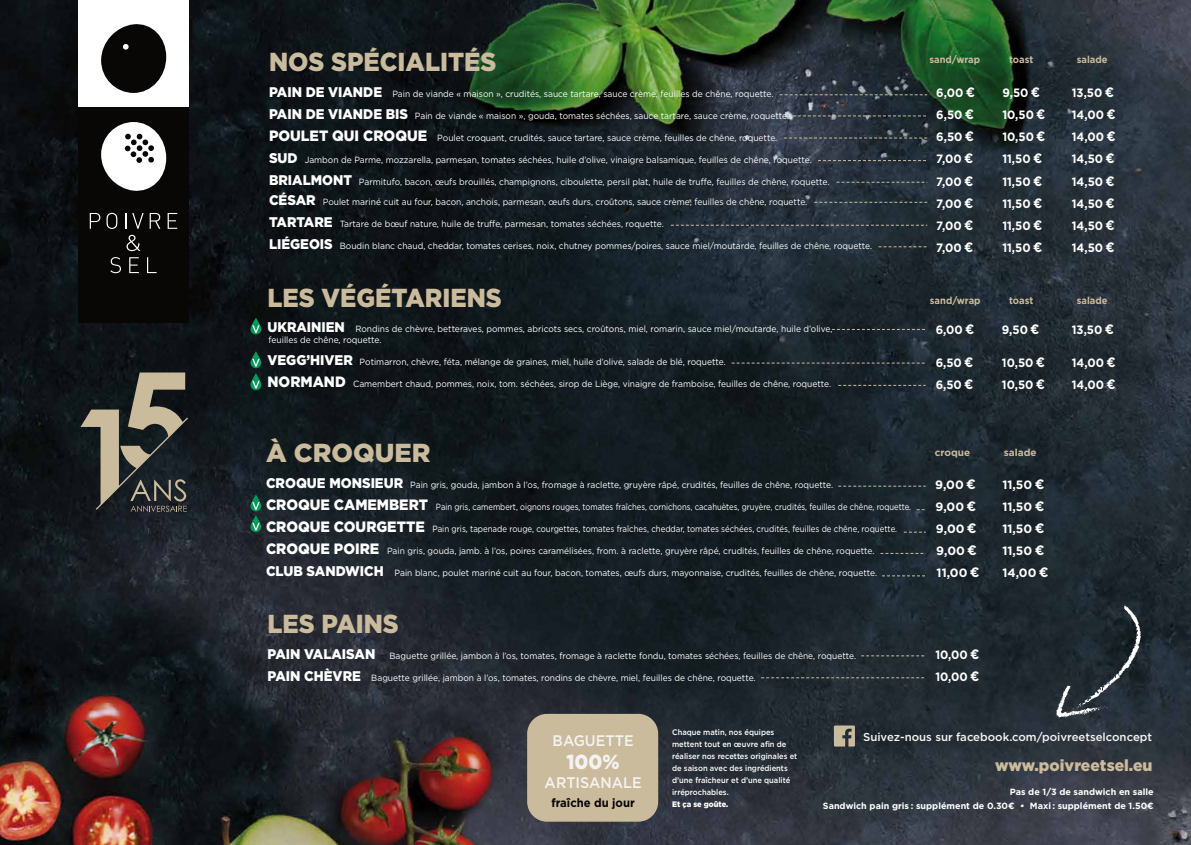
<style>
.page{position:relative;width:1191px;height:845px;background:#fff}
.page>*{position:absolute;margin:0;border:0;box-sizing:border-box;transform-origin:0 0}
.t1{font:900 26px "Gotham";color:#cbbb9d;scale:.94 1}
.t2{font:900 26px "Gotham";color:#cbbb9d}
.t3{font:900 20.4px "Gotham";color:#f5f3f1;scale:.94 1}
.t4{font:900 16px "Gotham";color:#cbbb9d}
.t5{font:500 15.3px "Gotham";color:#f5f3f1;scale:.94 1}
.t6{font:700 12.1px/22px "Gotham";color:#fff;scale:.94 1}
.t7{font:700 12.1px/22px "Gotham";color:#fff}
.t8{font:700 12px "Gotham";color:#090606;scale:.94 1}
.t9{font:500 11.4px "Gotham";color:#f7f5f4}
.t10{font:700 10px "Gotham";color:#cbbb9d;scale:.94 1}
.t11{font:700 10px "Gotham";color:#cbbb9d}
.t12{font:9px/11px "Gotham";color:#fff;scale:.94 1}
.t13{font:9px "Gotham";color:#fff;scale:.85 1}
.t14{font:9px "Gotham";color:#fff;scale:.88 1}
.t15{font:700 9px/14px "Gotham";color:#fff;text-align:right}
.t16{font:500 8px/12px "Gotham";color:#fff;scale:.94 1}
.t17{font:900 8px "Gotham";color:#fff;scale:.94 1}
.s1{font-weight:900;font-size:14px}
.s2{font-weight:900;font-size:15px}
.s3{font-size:13.6px}
</style>
<div class="page">
<img style="left:0;top:0;width:1191px;height:844px">
<svg style="left:81px;top:372px;width:107px;height:139px;background:#4f4e48"></svg>
<div style="left:527px;top:713px;width:131px;height:108px;background:#cbbb9d;border-radius:20px"></div>
<div style="left:79px;top:0;width:110px;height:108px;background:#fff"></div>
<div style="left:79px;top:108px;width:110px;height:214px;background:#090606"></div>
<svg style="left:101px;top:24px;width:65px;height:69px"></svg>
<svg style="left:101px;top:122px;width:65px;height:69px"></svg>
<svg style="left:90px;top:213px;width:10px;height:16px"></svg>
<svg style="left:106px;top:213px;width:11px;height:16px"></svg>
<svg style="left:125px;top:213px;width:1px;height:16px"></svg>
<svg style="left:132px;top:213px;width:12px;height:16px"></svg>
<svg style="left:150px;top:213px;width:10px;height:16px"></svg>
<svg style="left:168px;top:213px;width:9px;height:16px"></svg>
<svg style="left:110px;top:257px;width:11px;height:16px"></svg>
<svg style="left:129px;top:257px;width:10px;height:16px"></svg>
<svg style="left:147px;top:257px;width:10px;height:16px"></svg>
<svg style="left:126px;top:235px;width:14px;height:16px"></svg>
<svg style="left:779px;top:94px;width:148px;height:1px"></svg>
<svg style="left:793px;top:115px;width:134px;height:1px"></svg>
<svg style="left:784px;top:138px;width:143px;height:1px"></svg>
<svg style="left:818px;top:160px;width:109px;height:1px"></svg>
<svg style="left:836px;top:182px;width:91px;height:1px"></svg>
<svg style="left:814px;top:202px;width:113px;height:1px"></svg>
<svg style="left:671px;top:225px;width:256px;height:1px"></svg>
<svg style="left:878px;top:246px;width:49px;height:1px"></svg>
<svg style="left:834px;top:725px;width:21px;height:21px"></svg>
<svg style="left:1056px;top:604px;width:85px;height:114px;background:#2e373e"></svg>
<svg style="left:832px;top:329px;width:93px;height:1px"></svg>
<svg style="left:731px;top:362px;width:194px;height:1px"></svg>
<svg style="left:838px;top:385px;width:87px;height:1px"></svg>
<svg style="left:861px;top:655px;width:64px;height:1px"></svg>
<svg style="left:761px;top:677px;width:164px;height:1px"></svg>
<svg style="left:838px;top:485px;width:87px;height:1px"></svg>
<svg style="left:904px;top:531px;width:21px;height:1px"></svg>
<svg style="left:880px;top:553px;width:45px;height:1px"></svg>
<svg style="left:882px;top:575px;width:43px;height:1px"></svg>
<svg style="left:250px;top:317px;width:11px;height:17px"></svg>
<svg style="left:252px;top:325px;width:8px;height:8px"></svg>
<svg style="left:250px;top:351px;width:11px;height:17px"></svg>
<svg style="left:252px;top:359px;width:8px;height:7px"></svg>
<svg style="left:250px;top:373px;width:11px;height:17px"></svg>
<svg style="left:252px;top:381px;width:8px;height:7px"></svg>
<svg style="left:250px;top:515px;width:11px;height:17px"></svg>
<svg style="left:252px;top:522px;width:8px;height:8px"></svg>
<svg style="left:250px;top:494px;width:11px;height:17px"></svg>
<svg style="left:252px;top:502px;width:8px;height:7px"></svg>
<h1 class="t1" style="left:269px;top:44px;width:243px">NOS SPÉCIALITÉS</h1>
<p class="t12" style="left:269px;top:88px;width:538px"><span class="s1">PAIN DE VIANDE</span> Pain de viande « maison », crudités, sauce tartare, sauce crème, feuilles de chêne, roquette.</p>
<p class="t12" style="left:269px;top:110px;width:555px"><span class="s1">PAIN DE VIANDE BIS</span> Pain de viande « maison », gouda, tomates séchées, sauce tartare, sauce crème, roquette.</p>
<p class="t12" style="left:269px;top:132px;width:542px"><span class="s2">POULET QUI CROQUE</span> Poulet croquant, crudités, sauce tartare, sauce crème, feuilles de chêne, roquette.</p>
<p class="t12" style="left:269px;top:154px;width:579px"><span class="s1">SUD</span> Jambon de Parme, mozzarella, parmesan, tomates séchées, huile d’olive, vinaigre balsamique, feuilles de chêne, roquette.</p>
<p class="t12" style="left:269px;top:176px;width:597px"><span class="s1">BRIALMONT</span> Parmitufo, bacon, œufs brouillés, champignons, ciboulette, persil plat, huile de truffe, feuilles de chêne, roquette.</p>
<p class="t12" style="left:269px;top:196px;width:574px"><span class="s1">CÉSAR</span> Poulet mariné cuit au four, bacon, anchois, parmesan, œufs durs, croûtons, sauce crème, feuilles de chêne, roquette.</p>
<p class="t12" style="left:269px;top:218px;width:421px"><span class="s1">TARTARE</span> Tartare de bœuf nature, huile de truffe, parmesan, tomates séchées, roquette.</p>
<p class="t12" style="left:269px;top:240px;width:643px"><span class="s1">LIÉGEOIS</span> Boudin blanc chaud, cheddar, tomates cerises, noix, chutney pommes/poires, sauce miel/moutarde, feuilles de chêne, roquette.</p>
<h1 class="t1" style="left:267px;top:279px;width:251px">LES VÉGÉTARIENS</h1>
<p class="t12" style="left:267px;top:323px;width:602px"><span class="s1">UKRAINIEN</span> Rondins de chèvre, betteraves, pommes, abricots secs, croûtons, miel, romarin, sauce miel/moutarde, huile d’olive, feuilles de chêne, roquette.</p>
<p class="t12" style="left:267px;top:356px;width:489px"><span class="s1">VEGG’HIVER</span> Potimarron, chèvre, féta, mélange de graines, miel, huile d’olive, salade de blé, roquette.</p>
<p class="t12" style="left:267px;top:378px;width:601px"><span class="s2">NORMAND</span> Camembert chaud, pommes, noix, tom. séchées, sirop de Liège, vinaigre de framboise, feuilles de chêne, roquette.</p>
<h1 class="t2" style="left:266px;top:435px;width:166px">À CROQUER</h1>
<p class="t12" style="left:266px;top:479px;width:605px"><span class="s1">CROQUE MONSIEUR</span> Pain gris, gouda, jambon à l’os, fromage à raclette, gruyère râpé, crudités, feuilles de chêne, roquette.</p>
<p class="t13" style="left:266px;top:501px;width:760px"><span class="s2">CROQUE CAMEMBERT</span> Pain gris, camembert, oignons rouges, tomates fraîches, cornichons, cacahuètes, gruyère, crudités, feuilles de chêne, roquette.</p>
<p class="t14" style="left:266px;top:523px;width:719px"><span class="s2">CROQUE COURGETTE</span> Pain gris, tapenade rouge, courgettes, tomates fraîches, cheddar, tomates séchées, crudités, feuilles de chêne, roquette.</p>
<p class="t12" style="left:266px;top:545px;width:649px"><span class="s2">CROQUE POIRE</span> Pain gris, gouda, jamb. à l’os, poires caramélisées, from. à raclette, gruyère râpé, crudités, feuilles de chêne, roquette.</p>
<p class="t12" style="left:266px;top:567px;width:651px"><span class="s1">CLUB SANDWICH</span> Pain blanc, poulet mariné cuit au four, bacon, tomates, œufs durs, mayonnaise, crudités, feuilles de chêne, roquette.</p>
<h1 class="t1" style="left:267px;top:605px;width:141px">LES PAINS</h1>
<p class="t12" style="left:267px;top:649px;width:627px"><span class="s1">PAIN VALAISAN</span> Baguette grillée, jambon à l’os, tomates, fromage à raclette fondu, tomates séchées, feuilles de chêne, roquette.</p>
<p class="t12" style="left:267px;top:671px;width:521px"><span class="s1">PAIN CHÈVRE</span> Baguette grillée, jambon à l’os, tomates, rondins de chèvre, miel, feuilles de chêne, roquette.</p>
<p class="t10" style="left:929px;top:53px;width:55px">sand/wrap</p>
<p class="t10" style="left:1009px;top:53px;width:27px">toast</p>
<p class="t10" style="left:1076px;top:53px;width:34px">salade</p>
<h3 class="t6" style="left:936px;top:82px;width:43px">6,00 <span class="s3">€<br></span>6,50 <span class="s3">€<br></span>6,50 <span class="s3">€<br></span>7,00 <span class="s3">€<br></span>7,00 <span class="s3">€<br></span>7,00 <span class="s3">€<br></span>7,00 <span class="s3">€<br></span>7,00 <span class="s3">€</span></h3>
<h3 class="t6" style="left:1002px;top:82px;width:47px">9,50 <span class="s3">€<br></span>10,50 <span class="s3">€<br></span>10,50 <span class="s3">€<br></span>11,50 <span class="s3">€<br></span>11,50 <span class="s3">€<br></span>11,50 <span class="s3">€<br></span>11,50 <span class="s3">€<br></span>11,50 <span class="s3">€</span></h3>
<h3 class="t6" style="left:1071px;top:82px;width:48px">13,50 <span class="s3">€<br></span>14,00 <span class="s3">€<br></span>14,00 <span class="s3">€<br></span>14,50 <span class="s3">€<br></span>14,50 <span class="s3">€<br></span>14,50 <span class="s3">€<br></span>14,50 <span class="s3">€<br></span>14,50 <span class="s3">€</span></h3>
<p class="t10" style="left:930px;top:294px;width:55px">sand/wrap</p>
<p class="t10" style="left:1009px;top:294px;width:27px">toast</p>
<p class="t10" style="left:1076px;top:294px;width:34px">salade</p>
<h3 class="t6" style="left:935px;top:318px;width:43px">6,00 <span class="s3">€</span></h3>
<h3 class="t6" style="left:935px;top:351px;width:42px">6,50 <span class="s3">€<br></span>6,50 <span class="s3">€</span></h3>
<h3 class="t6" style="left:1002px;top:318px;width:42px">9,50 <span class="s3">€</span></h3>
<h3 class="t6" style="left:1002px;top:351px;width:47px">10,50 <span class="s3">€<br></span>10,50 <span class="s3">€</span></h3>
<h3 class="t6" style="left:1071px;top:318px;width:46px">13,50 <span class="s3">€</span></h3>
<h3 class="t6" style="left:1071px;top:351px;width:48px">14,00 <span class="s3">€<br></span>14,00 <span class="s3">€</span></h3>
<p class="t11" style="left:934px;top:446px;width:37px">croque</p>
<p class="t11" style="left:1004px;top:446px;width:34px">salade</p>
<h3 class="t7" style="left:935px;top:473px;width:46px">9,00 <span class="s3">€<br></span>9,00 <span class="s3">€<br></span>9,00 <span class="s3">€<br></span>9,00 <span class="s3">€<br></span>11,00 <span class="s3">€</span></h3>
<h3 class="t7" style="left:1002px;top:473px;width:48px">11,50 <span class="s3">€<br></span>11,50 <span class="s3">€<br></span>11,50 <span class="s3">€<br></span>11,50 <span class="s3">€<br></span>14,00 <span class="s3">€</span></h3>
<h3 class="t6" style="left:935px;top:643px;width:48px">10,00 <span class="s3">€<br></span>10,00 <span class="s3">€</span></h3>
<p class="t16" style="left:672px;top:726px;width:135px">Chaque matin, nos équipes mettent tout en œuvre afin de réaliser nos recettes originales et de saison avec des ingrédients d’une fraîcheur et d’une qualité irréprochables.</p>
<h3 class="t5" style="left:552px;top:730px;width:88px">BAGUETTE</h3>
<h2 class="t3" style="left:566px;top:748px;width:58px">100%</h2>
<h3 class="t5" style="left:544px;top:772px;width:105px">ARTISANALE</h3>
<h3 class="t8" style="left:551px;top:794px;width:90px">fraîche du jour</h3>
<p class="t17" style="left:672px;top:798px;width:61px">Et ça se goûte.</p>
<p class="t9" style="left:863px;top:729px;width:291px">Suivez-nous sur facebook.com/poivreetselconcept</p>
<h3 class="t4" style="left:995px;top:754px;width:159px">www.poivreetsel.eu</h3>
<p class="t15" style="left:823px;top:785px;width:332px">Pas de 1/3 de sandwich en salle<br>Sandwich pain gris : supplément de 0.30€ • Maxi: supplément de 1.50€</p>
</div>
